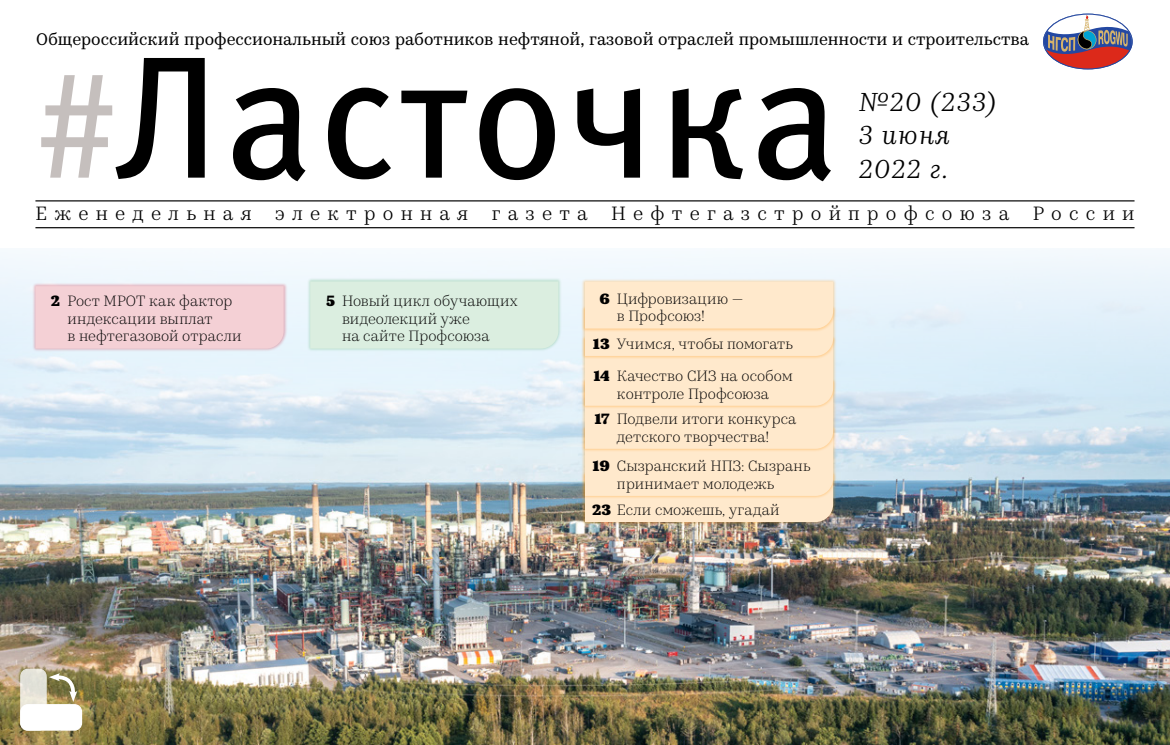
<style>
.page{position:relative;width:1170px;height:745px;background:#fff}
.page>*{position:absolute;margin:0;border:0;box-sizing:border-box;transform-origin:0 0}
.t1{font:173.5px "Meta Pro";letter-spacing:.01em;color:#000}
.Data{font:italic 26.12px "Kazimir Text";letter-spacing:.05em;color:#000}
.N{font:italic 26.12px "Kazimir Text";color:#000}
.t2{font:19.38px "Kazimir Text";letter-spacing:.375em;color:#000}
.t3{font:16.88px "Kazimir Text";color:#000}
._0_1_First{font:300 15px/17.5px "Kazimir Text";letter-spacing:.005em;color:#000}
.s1{font-size:144.62px;color:#c5bfbd}
.s2{font-weight:900}
</style>
<div class="page">
<svg style="left:1043px;top:13px;width:89px;height:57px"></svg>
<div style="left:1040px;top:11px;width:94px;height:61px;border:1px solid #fff;border-radius:50%"></div>
<hr style="left:35px;top:200px;width:1099px;height:1px;background:#000">
<hr style="left:35px;top:227px;width:1099px;height:1px;background:#000">
<img style="left:0;top:249px;width:1169px;height:495px">
<div style="left:32px;top:282px;width:255px;height:70px;background:#c8142d;opacity:.3"></div>
<div style="left:35px;top:286px;width:248px;height:62px;background:#f4d0d5"></div>
<div style="left:307px;top:277px;width:255px;height:75px;background:#4baa64;opacity:.3"></div>
<div style="left:310px;top:281px;width:248px;height:67px;background:#dbeee0"></div>
<div style="left:581px;top:471px;width:255px;height:53px;background:#ff9000;opacity:.3"></div>
<div style="left:581px;top:278px;width:255px;height:53px;background:#ff9000;opacity:.3"></div>
<div style="left:585px;top:281px;width:248px;height:240px;background:#ffe9cc"></div>
<svg style="left:49px;top:672px;width:28px;height:29px"></svg>
<svg style="left:21px;top:668px;width:25px;height:61px"></svg>
<div style="left:20px;top:668px;width:27px;height:62px;border:1px solid #fff;border-radius:7px"></div>
<div style="left:21px;top:704px;width:60px;height:25px;background:#fff;border-radius:7px"></div>
<div style="left:20px;top:703px;width:62px;height:27px;border:1px solid #fff;border-radius:7px"></div>
<p class="t3" style="left:36px;top:27px;width:994px">Общероссийский профессиональный союз работников нефтяной, газовой отраслей промышленности и строительства</p>
<p class="t1" style="left:36px;top:-16px;width:805px"><span class="s1">#</span>Ласточка</p>
<p class="N" style="left:858px;top:82px;width:138px">№20 (233)</p>
<p class="Data" style="left:858px;top:116px;width:92px">3 июня</p>
<p class="Data" style="left:858px;top:149px;width:90px">2022 г.</p>
<p class="t2" style="left:35px;top:198px;width:1100px">Еженедельная электронная газета Нефтегазстройпрофсоюза России</p>
<p class="_0_1_First" style="left:67px;top:291px;width:176px;text-indent:-16px"><span class="s2">2</span> Рост МРОТ как фактор индексации выплат<br>в нефтегазовой отрасли</p>
<p class="_0_1_First" style="left:342px;top:291px;width:177px;text-indent:-16px"><span class="s2">5</span> Новый цикл обучающих видеолекций уже<br>на сайте Профсоюза</p>
<p class="_0_1_First" style="left:617px;top:289px;width:128px;text-indent:-18px"><span class="s2">6</span> Цифровизацию — в Профсоюз!</p>
<p class="_0_1_First" style="left:593px;top:334px;width:201px"><span class="s2">13</span> Учимся, чтобы помогать</p>
<p class="_0_1_First" style="left:593px;top:366px;width:201px;text-align:center"><span class="s2">14</span> Качество СИЗ на особом контроле Профсоюза</p>
<p class="_0_1_First" style="left:594px;top:409px;width:203px;text-align:center"><span class="s2">17</span> Подвели итоги конкурса детского творчества!</p>
<p class="_0_1_First" style="left:617px;top:456px;width:195px;text-indent:-24px"><span class="s2">19</span> Сызранский НПЗ: Сызрань принимает молодежь</p>
<p class="_0_1_First" style="left:592px;top:499px;width:189px"><span class="s2">23</span> Если сможешь, угадай</p>
</div>
